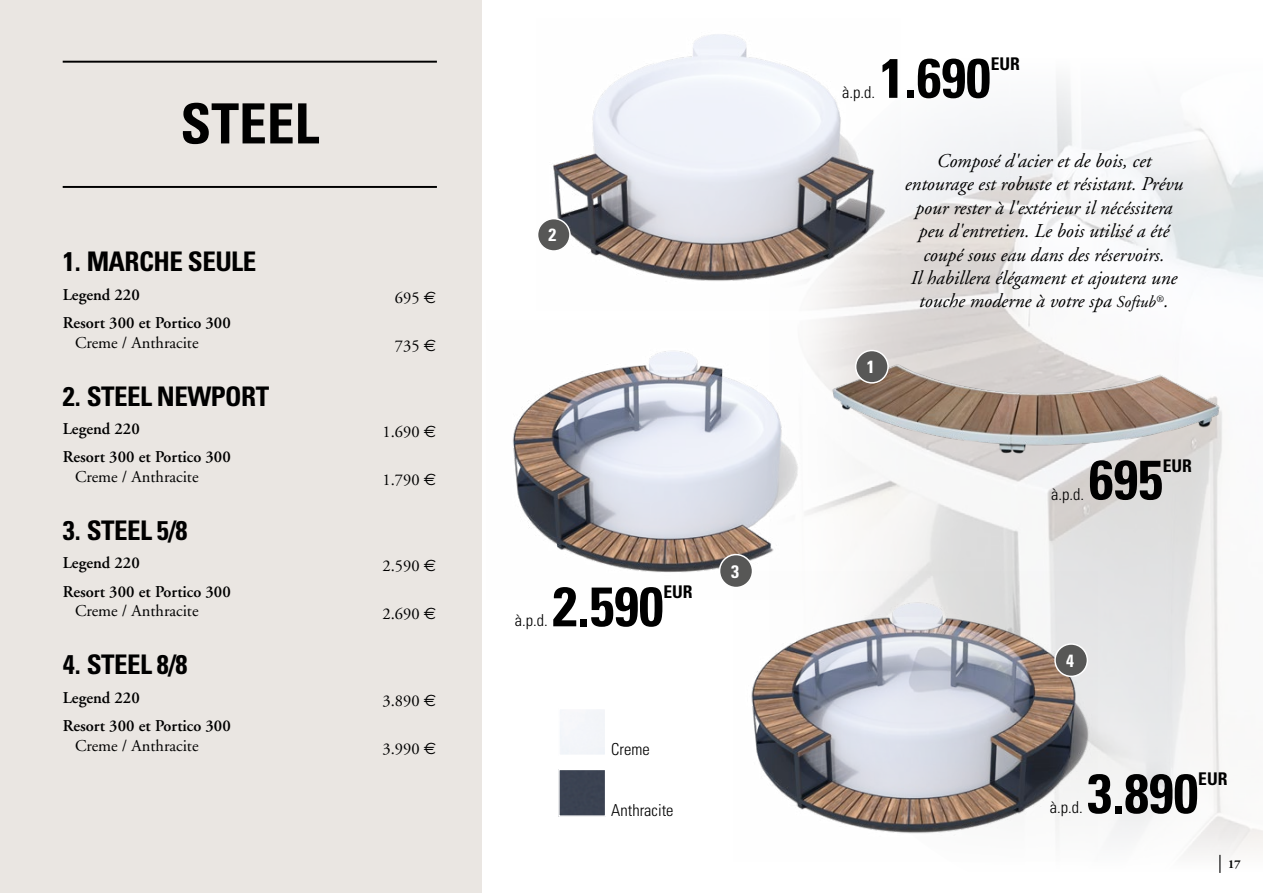
<style>
.page{position:relative;width:1263px;height:893px;background:#fff}
.page>*{position:absolute;margin:0;border:0;box-sizing:border-box;transform-origin:0 0}
.t1{font:700 condensed 55.5px "Univers LT Std";color:#000}
.t2{font:700 condensed 27px "Univers LT Std";letter-spacing:-.02em;color:#000}
.t3{font:italic 19.5px/23.4px "Adobe Garamond";color:#000;text-align:center}
.t4{font:700 condensed 18px "Univers LT Std";color:#fff}
.t5{font:700 condensed 17.7px "Univers LT Std";color:#fff}
.t6{font:700 condensed 17.55px "Univers LT Std";color:#000}
.t7{font:600 16.5px/19.8px "Adobe Garamond";color:#000}
.t8{font:16.5px "Adobe Garamond";color:#000}
.t9{font:300 condensed 16.5px "Univers LT Std";color:#000}
.t10{font:700 12px "Adobe Garamond";color:#000}
.s1{font-family:"Euro Sans"}
.s2{font-weight:400}
.s3{font-size:16.5px}
</style>
<div class="page">
<img style="left:805px;top:79px;width:458px;height:794px">
<svg style="left:1219px;top:855px;width:1px;height:18px"></svg>
<div style="left:0;top:0;width:481px;height:893px;background:#eae6e2"></div>
<div style="left:558px;top:708px;width:48px;height:48px;border:2px solid #fff"></div>
<div style="left:561px;top:772px;width:42px;height:42px;background:#3b4252"></div>
<div style="left:558px;top:769px;width:48px;height:48px;border:2px solid #fff"></div>
<img style="left:751px;top:572px;width:346px;height:289px">
<img style="left:553px;top:34px;width:348px;height:277px">
<img style="left:512px;top:350px;width:290px;height:250px">
<div style="left:538px;top:219px;width:32px;height:32px;background:#575756;border-radius:50%"></div>
<div style="left:537px;top:218px;width:34px;height:34px;border:1px solid #fff;border-radius:50%"></div>
<hr style="left:63px;top:61px;width:374px;height:2px;background:#000">
<hr style="left:63px;top:186px;width:374px;height:2px;background:#000">
<div style="left:1055px;top:644px;width:32px;height:32px;background:#575756;border-radius:50%"></div>
<div style="left:1054px;top:643px;width:34px;height:34px;border:1px solid #fff;border-radius:50%"></div>
<div style="left:719px;top:555px;width:33px;height:32px;background:#575756;border-radius:50%"></div>
<div style="left:719px;top:554px;width:34px;height:34px;border:2px solid #fff;border-radius:50%"></div>
<img style="left:793px;top:327px;width:466px;height:151px">
<div style="left:856px;top:350px;width:32px;height:33px;background:#575756;border-radius:50%"></div>
<div style="left:855px;top:350px;width:34px;height:34px;border:1px solid #fff;border-radius:50%"></div>
<p class="t1" style="left:180px;top:90px;width:140px">STEEL</p>
<p class="t2" style="left:63px;top:245px;width:195px">1. MARCHE SEULE</p>
<p class="t7" style="left:63px;top:285px;width:79px">Legend 220</p>
<p class="t8" style="left:395px;top:289px;width:43px">695 <span class="s1">€</span></p>
<p class="t7" style="left:75px;top:313px;width:157px;text-indent:-12px">Resort 300 et Portico 300<br><span class="s2">Creme / Anthracite</span></p>
<p class="t8" style="left:395px;top:337px;width:43px">735 <span class="s1">€</span></p>
<p class="t2" style="left:63px;top:379px;width:208px">2. STEEL NEWPORT</p>
<p class="t7" style="left:63px;top:419px;width:79px">Legend 220</p>
<p class="t8" style="left:383px;top:423px;width:55px">1.690 <span class="s1">€</span></p>
<p class="t7" style="left:75px;top:447px;width:157px;text-indent:-12px">Resort 300 et Portico 300<br><span class="s2">Creme / Anthracite</span></p>
<p class="t8" style="left:383px;top:471px;width:55px">1.790 <span class="s1">€</span></p>
<p class="t2" style="left:63px;top:514px;width:126px">3. STEEL 5/8</p>
<p class="t7" style="left:63px;top:553px;width:79px">Legend 220</p>
<p class="t8" style="left:383px;top:557px;width:55px">2.590 <span class="s1">€</span></p>
<p class="t7" style="left:75px;top:582px;width:157px;text-indent:-12px">Resort 300 et Portico 300<br><span class="s2">Creme / Anthracite</span></p>
<p class="t8" style="left:383px;top:605px;width:55px">2.690 <span class="s1">€</span></p>
<p class="t2" style="left:63px;top:648px;width:126px">4. STEEL 8/8</p>
<p class="t7" style="left:63px;top:688px;width:79px">Legend 220</p>
<p class="t8" style="left:383px;top:691px;width:55px">3.890 <span class="s1">€</span></p>
<p class="t7" style="left:75px;top:716px;width:157px;text-indent:-12px">Resort 300 et Portico 300<br><span class="s2">Creme / Anthracite</span></p>
<p class="t8" style="left:383px;top:740px;width:55px">3.990 <span class="s1">€</span></p>
<p class="t5" style="left:549px;top:224px;width:9px">2</p>
<p class="t1" style="left:553px;top:572px;width:112px">2.590</p>
<p class="t6" style="left:663px;top:581px;width:31px">EUR</p>
<p class="t9" style="left:515px;top:611px;width:34px">à.p.d.</p>
<p class="t4" style="left:731px;top:560px;width:9px">3</p>
<p class="t9" style="left:611px;top:740px;width:40px">Creme</p>
<p class="t9" style="left:611px;top:800px;width:64px">Anthracite</p>
<p class="t9" style="left:842px;top:82px;width:34px">à.p.d.</p>
<p class="t1" style="left:880px;top:44px;width:112px">1.690</p>
<p class="t6" style="left:991px;top:53px;width:31px">EUR</p>
<p class="t5" style="left:867px;top:356px;width:9px">1</p>
<p class="t3" style="left:905px;top:150px;width:280px">Composé d'acier et de bois, cet entourage est robuste et résistant. Prévu pour rester à l'extérieur il nécéssitera peu d'entretien. Le bois utilisé a été coupé sous eau dans des réservoirs.<br>Il habillera élégament et ajoutera une touche moderne à votre spa <span class="s3">Softub</span><sup>®</sup>.</p>
<p class="t1" style="left:1089px;top:446px;width:75px">695</p>
<p class="t6" style="left:1163px;top:455px;width:31px">EUR</p>
<p class="t9" style="left:1051px;top:484px;width:34px">à.p.d.</p>
<p class="t5" style="left:1066px;top:649px;width:9px">4</p>
<p class="t1" style="left:1087px;top:759px;width:112px">3.890</p>
<p class="t6" style="left:1198px;top:768px;width:31px">EUR</p>
<p class="t9" style="left:1050px;top:798px;width:34px">à.p.d.</p>
<p class="t10" style="left:1228px;top:858px;width:14px">17</p>
</div>
